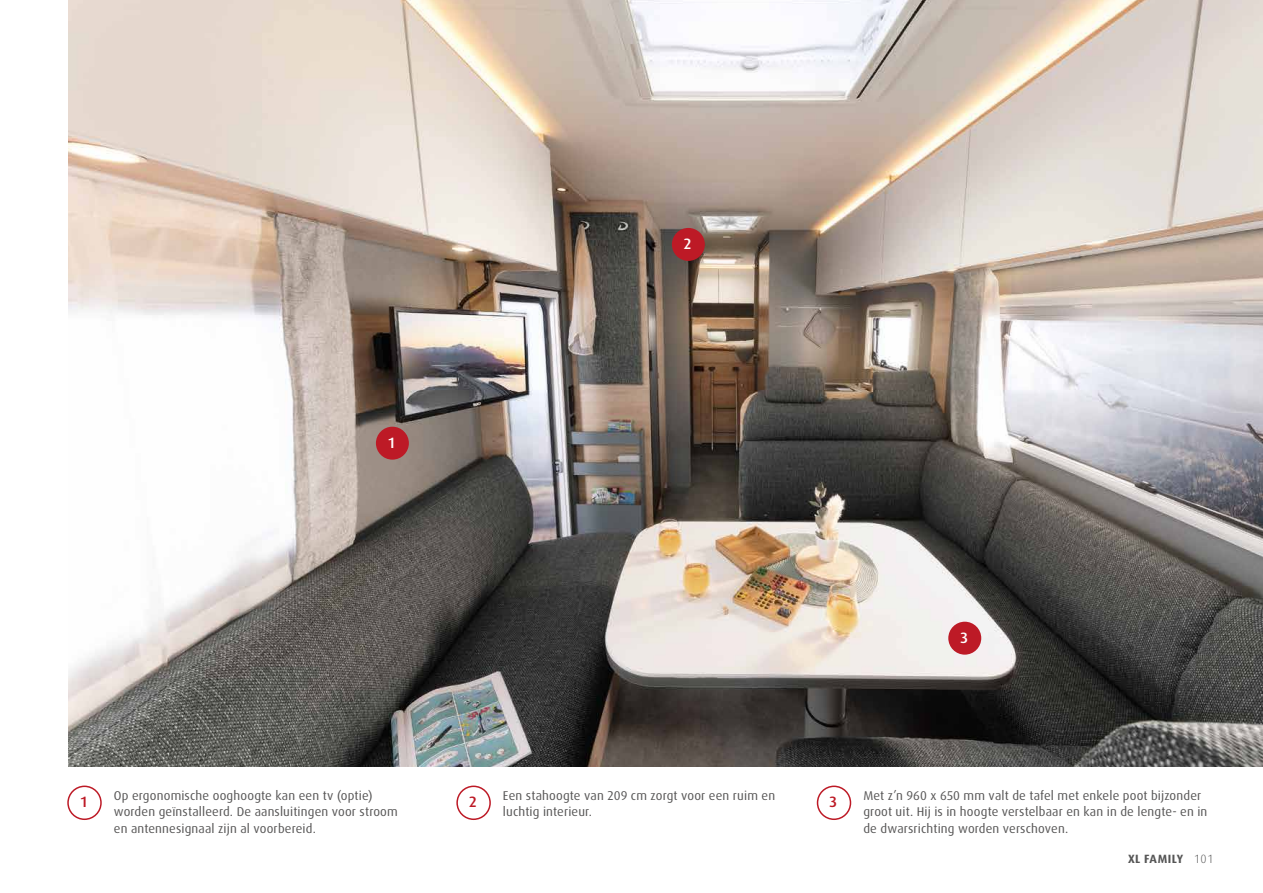
<style>
.page{position:relative;width:1263px;height:893px;background:#fff}
.page>*{position:absolute;margin:0;border:0;box-sizing:border-box;transform-origin:0 0}
.t1{font:500 15px "Dax Pro";color:#fff}
.t2{font:500 15px "Dax Pro";color:#bd1a26}
.t3{font:12.75px/16.5px "Dax Pro";letter-spacing:.015em;color:#575656}
.t4{font:700 12px "Dax Pro";letter-spacing:.04em;color:#565656}
.s1{font-family:"Dax OT";font-weight:300}
</style>
<div class="page">
<img style="left:68px;top:0;width:1195px;height:767px">
<div style="left:376px;top:427px;width:33px;height:33px;background:#bd1a26;border-radius:50%"></div>
<div style="left:672px;top:228px;width:33px;height:33px;background:#bd1a26;border-radius:50%"></div>
<div style="left:948px;top:622px;width:33px;height:33px;background:#bd1a26;border-radius:50%"></div>
<div style="left:67px;top:786px;width:35px;height:34px;border:2px solid #bd1a26;border-radius:50%"></div>
<div style="left:456px;top:786px;width:35px;height:34px;border:2px solid #bd1a26;border-radius:50%"></div>
<div style="left:817px;top:786px;width:34px;height:34px;border:2px solid #bd1a26;border-radius:50%"></div>
<p class="t1" style="left:389px;top:433px;width:8px">1</p>
<p class="t1" style="left:684px;top:234px;width:9px">2</p>
<p class="t1" style="left:960px;top:628px;width:9px">3</p>
<p class="t3" style="left:114px;top:787px;width:285px">Op ergonomische ooghoogte kan een tv (optie) worden geïnstalleerd. De aansluitingen voor stroom en antennesignaal zijn al voorbereid.</p>
<p class="t3" style="left:503px;top:787px;width:274px">Een stahoogte van 209 cm zorgt voor een ruim en luchtig interieur.</p>
<p class="t3" style="left:863px;top:787px;width:346px">Met z’n 960 x 650 mm valt de tafel met enkele poot bijzonder groot uit. Hij is in hoogte verstelbaar en kan in de lengte- en in de dwarsrichting worden verschoven.</p>
<p class="t2" style="left:81px;top:792px;width:8px">1</p>
<p class="t2" style="left:469px;top:792px;width:9px">2</p>
<p class="t2" style="left:829px;top:792px;width:9px">3</p>
<p class="t4" style="left:1128px;top:851px;width:86px">XL FAMILY <span class="s1">101</span></p>
</div>
